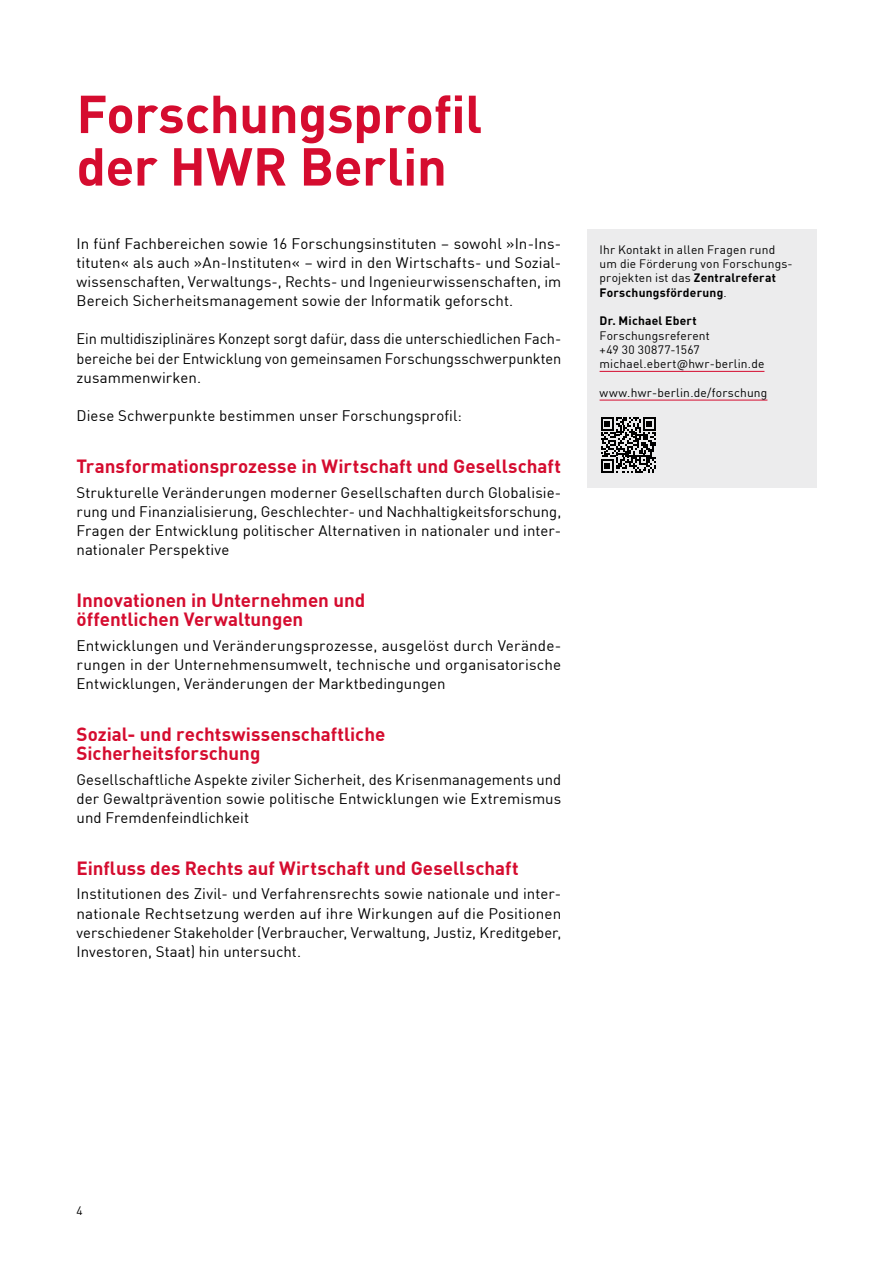
<style>
.page{position:relative;width:893px;height:1263px;background:#fff}
.page>*{position:absolute;margin:0;border:0;box-sizing:border-box;transform-origin:0 0}
.t1{font:700 52.5px/52.5px "DIN Pro";letter-spacing:-.01em;color:#d50c2f}
.t2{font:700 18.75px/19.2px "DIN Pro";color:#d50c2f}
.t3{font:15px/19.2px "DIN Pro";letter-spacing:.005em;color:#000;text-align:justify}
.Kontaktbox_p{font:12px/14.4px "DIN Pro";letter-spacing:.015em;color:#000}
.Kontaktbox_h2{font:700 12px "DIN Pro";letter-spacing:.02em;color:#000}
.Kontaktbox_p-2{font:12px "DIN Pro";letter-spacing:.035em;color:#000}
.s1{font-weight:700}
</style>
<div class="page">
<div style="left:587px;top:230px;width:229px;height:258px;background:#ececed"></div>
<hr style="left:600px;top:371px;width:164px;height:1px;background:#d50c2f">
<hr style="left:600px;top:400px;width:167px;height:1px;background:#d50c2f">
<svg style="left:601px;top:417px;width:55px;height:56px"></svg>
<p class="t1" style="left:77px;top:85px;width:407px">Forschungsprofil der HWR Berlin</p>
<p class="t3" style="left:77px;top:233px;width:486px">In fünf Fachbereichen sowie 16 Forschungsinstituten – sowohl »In-Ins&shy;tituten« als auch »An-Instituten« – wird in den Wirtschafts- und Sozial&shy;wissenschaften, Verwaltungs-, Rechts- und Ingenieurwissenschaften, im Bereich Sicherheitsmanagement sowie der Informatik geforscht.</p>
<p class="t3" style="left:77px;top:328px;width:486px">Ein multidisziplinäres Konzept sorgt dafür, dass die unterschiedlichen Fach&shy;bereiche bei der Entwicklung von gemeinsamen Forschungsschwerpunkten zusammenwirken.</p>
<p class="t3" style="left:77px;top:405px;width:387px">Diese Schwerpunkte bestimmen unser Forschungsprofil:</p>
<p class="t2" style="left:77px;top:456px;width:486px">Transformationsprozesse in Wirtschaft und Gesellschaft</p>
<p class="t3" style="left:77px;top:482px;width:486px">Strukturelle Veränderungen moderner Gesellschaften durch Globalisie&shy;rung und Finanzialisierung, Geschlechter- und Nachhaltigkeitsforschung, Fragen der Entwicklung politischer Alternativen in nationaler und inter&shy;nationaler Perspektive</p>
<p class="t2" style="left:77px;top:589px;width:290px">Innovationen in Unternehmen und öffentlichen Verwaltungen</p>
<p class="t3" style="left:77px;top:635px;width:486px">Entwicklungen und Veränderungsprozesse, ausgelöst durch Verände&shy;rungen in der Unternehmensumwelt, technische und organisatorische Entwicklungen, Veränderungen der Marktbedingungen</p>
<p class="t2" style="left:77px;top:723px;width:310px">Sozial- und rechtswissenschaftliche<br>Sicherheitsforschung</p>
<p class="t3" style="left:77px;top:769px;width:486px">Gesellschaftliche Aspekte ziviler Sicherheit, des Krisenmanagements und der Gewaltprävention sowie politische Entwicklungen wie Extremismus und Fremdenfeindlichkeit</p>
<p class="t2" style="left:77px;top:857px;width:444px">Einfluss des Rechts auf Wirtschaft und Gesellschaft</p>
<p class="t3" style="left:77px;top:883px;width:486px">Institutionen des Zivil- und Verfahrensrechts sowie nationale und inter&shy;nationale Rechtsetzung werden auf ihre Wirkungen auf die Positionen verschiedener Stakeholder (Verbraucher, Verwaltung, Justiz, Kreditgeber, Investoren, Staat) hin untersucht.</p>
<p class="Kontaktbox_p" style="left:600px;top:241px;width:195px">Ihr Kontakt in allen Fragen rund um die Förderung von Forschungs&shy;projekten ist das <span class="s1">Zentralreferat<br>Forschungsförderung</span>.</p>
<p class="Kontaktbox_h2" style="left:600px;top:312px;width:99px">Dr. Michael Ebert</p>
<p class="Kontaktbox_p" style="left:600px;top:327px;width:112px">Forschungsreferent</p>
<p class="Kontaktbox_p-2" style="left:600px;top:340px;width:102px">+49 30 30877-1567</p>
<p class="Kontaktbox_p" style="left:600px;top:356px;width:166px">michael.ebert@hwr-berlin.de</p>
<p class="Kontaktbox_p" style="left:600px;top:385px;width:169px">www.hwr-berlin.de/forschung</p>
<p class="Kontaktbox_p" style="left:77px;top:1203px;width:8px">4</p>
</div>
